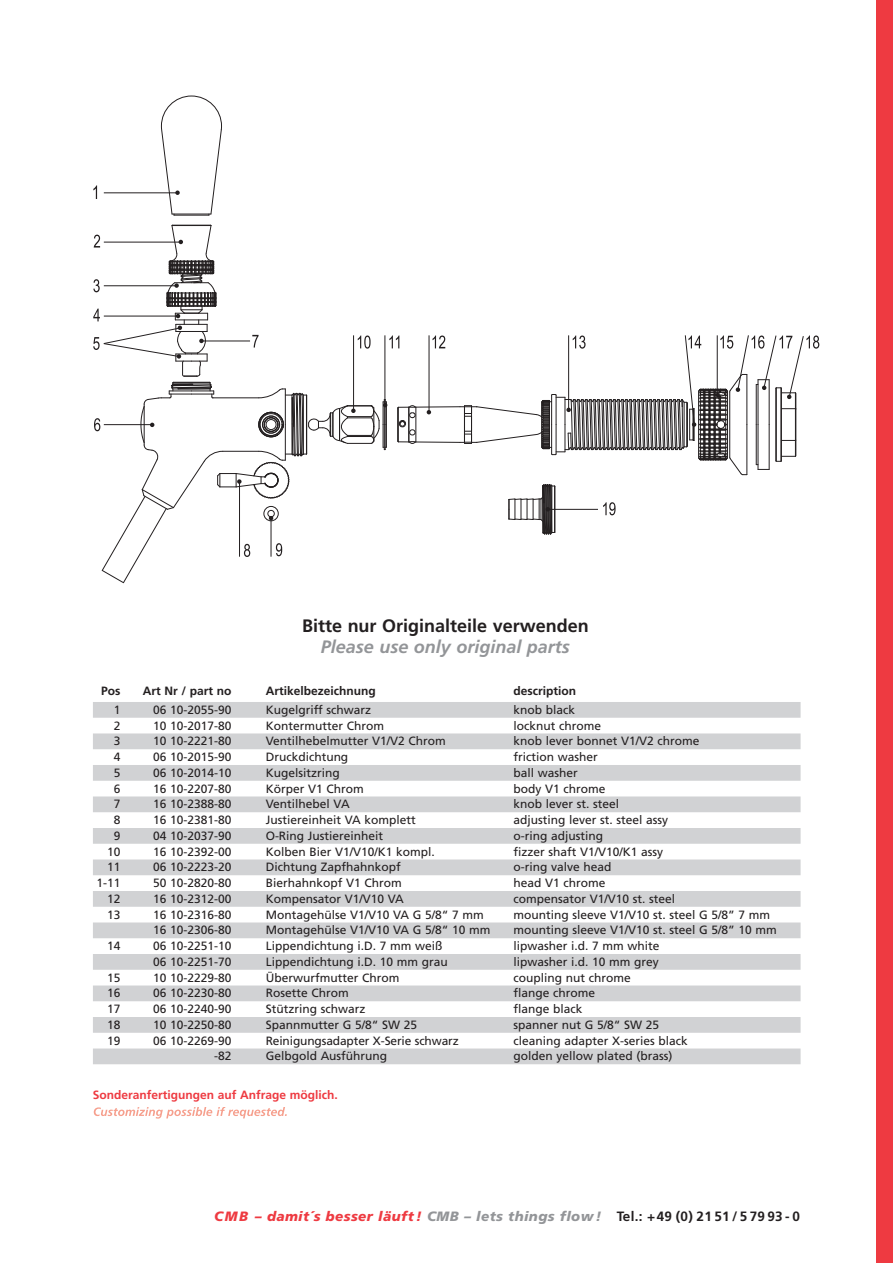
<style>
.page{position:relative;width:893px;height:1263px;background:#fff}
.page>*{position:absolute;margin:0;border:0;box-sizing:border-box;transform-origin:0 0}
.t1{font:700 18px "Frutiger";color:#231f20}
.t2{font:italic 700 18px "Frutiger";color:#939598}
.t3{font:italic 900 13.5px "Frutiger";letter-spacing:.03em;color:#ee3a41}
.t4{font:12px "Frutiger";color:#231f20}
.t5{font:700 12px "Frutiger";color:#231f20}
.t6{font:700 12px "Frutiger";color:#ee3a41}
.s1{color:#939598}
.s2{font-weight:700;font-style:normal;color:#231f20}
</style>
<div class="page">
<div style="left:876px;top:0;width:17px;height:1263px;background:#ee3a41"></div>
<div style="left:93px;top:702px;width:708px;height:16px;background:#d1d2d4"></div>
<div style="left:93px;top:733px;width:708px;height:16px;background:#d1d2d4"></div>
<div style="left:93px;top:765px;width:708px;height:16px;background:#d1d2d4"></div>
<div style="left:93px;top:796px;width:708px;height:16px;background:#d1d2d4"></div>
<div style="left:93px;top:828px;width:708px;height:16px;background:#d1d2d4"></div>
<div style="left:93px;top:859px;width:708px;height:16px;background:#d1d2d4"></div>
<div style="left:93px;top:891px;width:708px;height:16px;background:#d1d2d4"></div>
<div style="left:93px;top:922px;width:708px;height:16px;background:#d1d2d4"></div>
<div style="left:93px;top:954px;width:708px;height:16px;background:#d1d2d4"></div>
<div style="left:93px;top:985px;width:708px;height:16px;background:#d1d2d4"></div>
<div style="left:93px;top:1017px;width:708px;height:16px;background:#d1d2d4"></div>
<div style="left:93px;top:1048px;width:708px;height:16px;background:#d1d2d4"></div>
<svg style="left:94px;top:1107px;width:93px;height:11px"></svg>
<hr style="left:416px;top:406px;width:44px;height:1px;background:#231f20">
<hr style="left:416px;top:442px;width:44px;height:1px;background:#231f20">
<hr style="left:416px;top:407px;width:1px;height:35px;background:#231f20">
<hr style="left:174px;top:215px;width:35px;height:1px;background:#231f20">
<svg style="left:427px;top:410px;width:4px;height:4px"></svg>
<svg style="left:93px;top:185px;width:4px;height:14px"></svg>
<svg style="left:161px;top:96px;width:61px;height:119px"></svg>
<hr style="left:104px;top:192px;width:74px;height:1px;background:#231f20">
<hr style="left:429px;top:335px;width:1px;height:75px;background:#231f20">
<svg style="left:93px;top:225px;width:323px;height:358px"></svg>
<svg style="left:432px;top:335px;width:13px;height:13px"></svg>
<svg style="left:460px;top:335px;width:359px;height:200px"></svg>
<h1 class="t1" style="left:302px;top:618px;width:288px">Bitte nur Originalteile verwenden</h1>
<h1 class="t2" style="left:321px;top:640px;width:251px">Please use only original parts</h1>
<p class="t5" style="left:101px;top:686px;width:21px">Pos</p>
<p class="t5" style="left:143px;top:686px;width:90px">Art Nr / part no</p>
<p class="t5" style="left:266px;top:686px;width:111px">Artikelbezeichnung</p>
<p class="t5" style="left:513px;top:686px;width:64px">description</p>
<p class="t4" style="left:114px;top:705px;width:8px">1</p>
<p class="t4" style="left:153px;top:705px;width:80px">06 10-2055-90</p>
<p class="t4" style="left:266px;top:705px;width:107px">Kugelgriff schwarz</p>
<p class="t4" style="left:513px;top:705px;width:63px">knob black</p>
<p class="t4" style="left:114px;top:721px;width:8px">2</p>
<p class="t4" style="left:153px;top:721px;width:80px">10 10-2017-80</p>
<p class="t4" style="left:266px;top:721px;width:120px">Kontermutter Chrom</p>
<p class="t4" style="left:513px;top:721px;width:89px">locknut chrome</p>
<p class="t4" style="left:114px;top:736px;width:8px">3</p>
<p class="t4" style="left:153px;top:736px;width:80px">10 10-2221-80</p>
<p class="t4" style="left:266px;top:736px;width:182px">Ventilhebelmutter V1/V2 Chrom</p>
<p class="t4" style="left:513px;top:736px;width:188px">knob lever bonnet V1/V2 chrome</p>
<p class="t4" style="left:114px;top:752px;width:8px">4</p>
<p class="t4" style="left:153px;top:752px;width:80px">06 10-2015-90</p>
<p class="t4" style="left:266px;top:752px;width:84px">Druckdichtung</p>
<p class="t4" style="left:513px;top:752px;width:86px">friction washer</p>
<p class="t4" style="left:114px;top:768px;width:8px">5</p>
<p class="t4" style="left:153px;top:768px;width:80px">06 10-2014-10</p>
<p class="t4" style="left:266px;top:768px;width:76px">Kugelsitzring</p>
<p class="t4" style="left:513px;top:768px;width:66px">ball washer</p>
<p class="t4" style="left:114px;top:784px;width:8px">6</p>
<p class="t4" style="left:153px;top:784px;width:80px">16 10-2207-80</p>
<p class="t4" style="left:266px;top:784px;width:100px">Körper V1 Chrom</p>
<p class="t4" style="left:513px;top:784px;width:93px">body V1 chrome</p>
<p class="t4" style="left:114px;top:799px;width:8px">7</p>
<p class="t4" style="left:153px;top:799px;width:80px">16 10-2388-80</p>
<p class="t4" style="left:266px;top:799px;width:86px">Ventilhebel VA</p>
<p class="t4" style="left:513px;top:799px;width:107px">knob lever st. steel</p>
<p class="t4" style="left:114px;top:815px;width:8px">8</p>
<p class="t4" style="left:153px;top:815px;width:80px">16 10-2381-80</p>
<p class="t4" style="left:266px;top:815px;width:152px">Justiereinheit VA komplett</p>
<p class="t4" style="left:513px;top:815px;width:156px">adjusting lever st. steel assy</p>
<p class="t4" style="left:114px;top:831px;width:8px">9</p>
<p class="t4" style="left:153px;top:831px;width:80px">04 10-2037-90</p>
<p class="t4" style="left:266px;top:831px;width:119px">O-Ring Justiereinheit</p>
<p class="t4" style="left:513px;top:831px;width:91px">o-ring adjusting</p>
<p class="t4" style="left:107px;top:847px;width:15px">10</p>
<p class="t4" style="left:153px;top:847px;width:80px">16 10-2392-00</p>
<p class="t4" style="left:266px;top:847px;width:171px">Kolben Bier V1/V10/K1 kompl.</p>
<p class="t4" style="left:513px;top:847px;width:151px">fizzer shaft V1/V10/K1 assy</p>
<p class="t4" style="left:107px;top:862px;width:15px">11</p>
<p class="t4" style="left:153px;top:862px;width:80px">06 10-2223-20</p>
<p class="t4" style="left:266px;top:862px;width:136px">Dichtung Zapfhahnkopf</p>
<p class="t4" style="left:513px;top:862px;width:100px">o-ring valve head</p>
<p class="t4" style="left:97px;top:878px;width:26px">1-11</p>
<p class="t4" style="left:153px;top:878px;width:80px">50 10-2820-80</p>
<p class="t4" style="left:266px;top:878px;width:138px">Bierhahnkopf V1 Chrom</p>
<p class="t4" style="left:513px;top:878px;width:94px">head V1 chrome</p>
<p class="t4" style="left:107px;top:894px;width:15px">12</p>
<p class="t4" style="left:153px;top:894px;width:80px">16 10-2312-00</p>
<p class="t4" style="left:266px;top:894px;width:140px">Kompensator V1/V10 VA</p>
<p class="t4" style="left:513px;top:894px;width:163px">compensator V1/V10 st. steel</p>
<p class="t4" style="left:107px;top:910px;width:15px">13</p>
<p class="t4" style="left:153px;top:910px;width:80px">16 10-2316-80</p>
<p class="t4" style="left:266px;top:910px;width:220px">Montagehülse V1/V10 VA G 5/8“ 7 mm</p>
<p class="t4" style="left:513px;top:910px;width:258px">mounting sleeve V1/V10 st. steel G 5/8” 7 mm</p>
<p class="t4" style="left:153px;top:925px;width:80px">16 10-2306-80</p>
<p class="t4" style="left:266px;top:925px;width:226px">Montagehülse V1/V10 VA G 5/8“ 10 mm</p>
<p class="t4" style="left:513px;top:925px;width:265px">mounting sleeve V1/V10 st. steel G 5/8” 10 mm</p>
<p class="t4" style="left:107px;top:941px;width:15px">14</p>
<p class="t4" style="left:153px;top:941px;width:80px">06 10-2251-10</p>
<p class="t4" style="left:266px;top:941px;width:178px">Lippendichtung i.D. 7 mm weiß</p>
<p class="t4" style="left:513px;top:941px;width:148px">lipwasher i.d. 7 mm white</p>
<p class="t4" style="left:153px;top:957px;width:80px">06 10-2251-70</p>
<p class="t4" style="left:266px;top:957px;width:183px">Lippendichtung i.D. 10 mm grau</p>
<p class="t4" style="left:513px;top:957px;width:147px">lipwasher i.d. 10 mm grey</p>
<p class="t4" style="left:107px;top:973px;width:15px">15</p>
<p class="t4" style="left:153px;top:973px;width:80px">10 10-2229-80</p>
<p class="t4" style="left:266px;top:973px;width:135px">Überwurfmutter Chrom</p>
<p class="t4" style="left:513px;top:973px;width:119px">coupling nut chrome</p>
<p class="t4" style="left:107px;top:988px;width:15px">16</p>
<p class="t4" style="left:153px;top:988px;width:80px">06 10-2230-80</p>
<p class="t4" style="left:266px;top:988px;width:84px">Rosette Chrom</p>
<p class="t4" style="left:513px;top:988px;width:83px">flange chrome</p>
<p class="t4" style="left:107px;top:1004px;width:15px">17</p>
<p class="t4" style="left:153px;top:1004px;width:80px">06 10-2240-90</p>
<p class="t4" style="left:266px;top:1004px;width:101px">Stützring schwarz</p>
<p class="t4" style="left:513px;top:1004px;width:71px">flange black</p>
<p class="t4" style="left:107px;top:1020px;width:15px">18</p>
<p class="t4" style="left:153px;top:1020px;width:80px">10 10-2250-80</p>
<p class="t4" style="left:266px;top:1020px;width:153px">Spannmutter G 5/8“ SW 25</p>
<p class="t4" style="left:513px;top:1020px;width:147px">spanner nut G 5/8“ SW 25</p>
<p class="t4" style="left:107px;top:1036px;width:15px">19</p>
<p class="t4" style="left:153px;top:1036px;width:80px">06 10-2269-90</p>
<p class="t4" style="left:266px;top:1036px;width:195px">Reinigungsadapter X-Serie schwarz</p>
<p class="t4" style="left:513px;top:1036px;width:176px">cleaning adapter X-series black</p>
<p class="t4" style="left:214px;top:1051px;width:19px">-82</p>
<p class="t4" style="left:266px;top:1051px;width:123px">Gelbgold Ausführung</p>
<p class="t4" style="left:513px;top:1051px;width:160px">golden yellow plated (brass)</p>
<p class="t6" style="left:93px;top:1090px;width:246px">Sonderanfertigungen auf Anfrage möglich.</p>
<p class="t3" style="left:214px;top:1211px;width:587px">CMB – damit´s besser läuft! <span class="s1">CMB – lets things flow!</span> <span class="s2">Tel.: +49 (0) 21 51 / 5 79 93 - 0</span></p>
</div>
